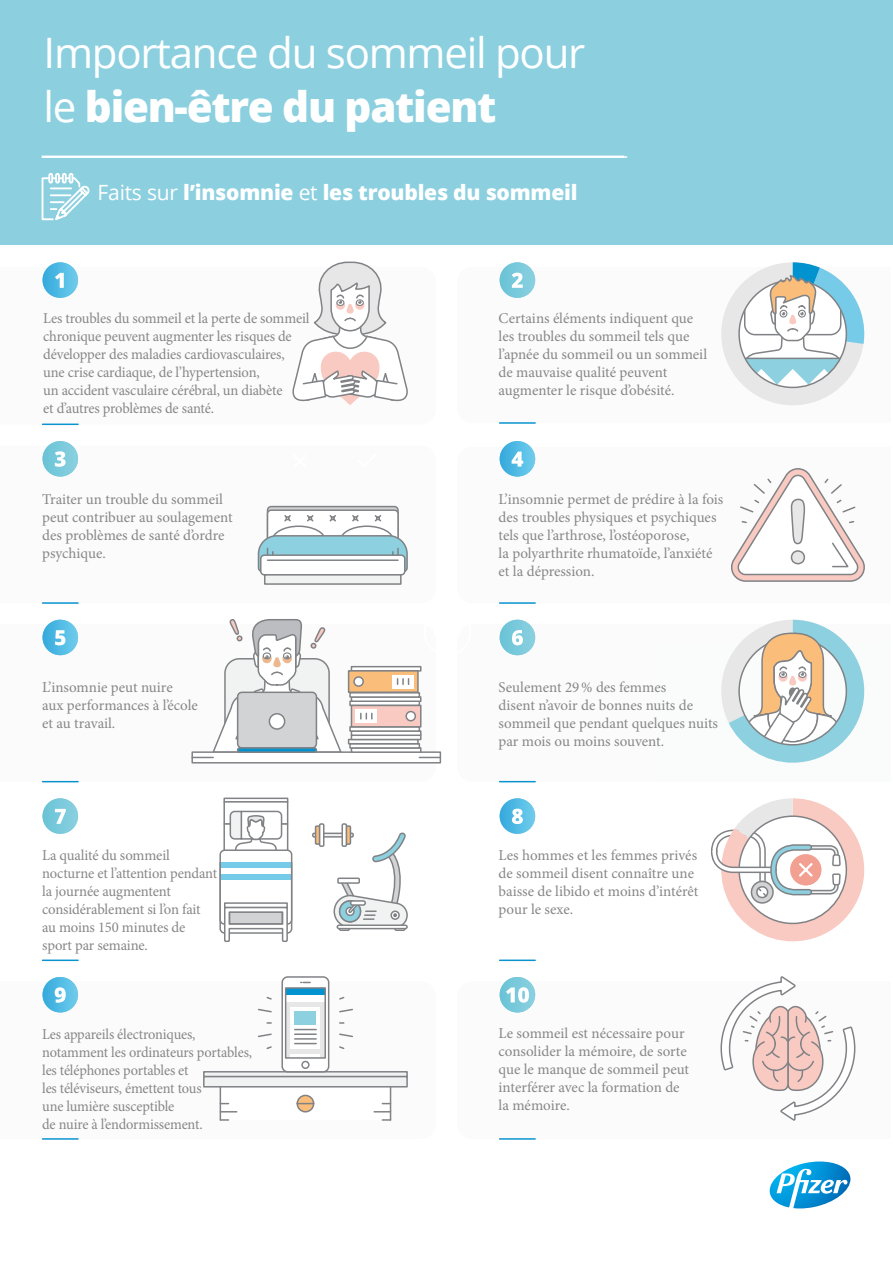
<style>
.page{position:relative;width:893px;height:1263px;background:#fff}
.page>*{position:absolute;margin:0;border:0;box-sizing:border-box;transform-origin:0 0}
.t1{font:42px/54px "Open Sans";letter-spacing:-.03em;color:#fff}
.t2{font:800 21px "Open Sans";letter-spacing:-.01em;color:#fff}
.t3{font:15px/18px "Minion Pro";letter-spacing:-.01em;color:#878787}
.t4{font:15px/18px "Minion Pro";letter-spacing:-.01em;color:#878787;scale:.96 1}
.s1{font-weight:800}
.s2{font-weight:400}
</style>
<div class="page">
<div style="left:0;top:0;width:893px;height:244px;background:#8cd0e0"></div>
<svg style="left:41px;top:173px;width:49px;height:48px"></svg>
<hr style="left:43px;top:156px;width:584px;height:2px;background:#fff">
<svg style="left:292px;top:261px;width:116px;height:144px"></svg>
<hr style="left:43px;top:423px;width:35px;height:2px;background:#0994d0">
<img style="left:43px;top:262px;width:35px;height:36px">
<svg style="left:55px;top:273px;width:9px;height:15px"></svg>
<img style="left:500px;top:262px;width:35px;height:36px">
<svg style="left:512px;top:273px;width:11px;height:15px"></svg>
<hr style="left:500px;top:422px;width:35px;height:2px;background:#0994d0">
<hr style="left:43px;top:602px;width:35px;height:2px;background:#0994d0">
<img style="left:43px;top:441px;width:35px;height:36px">
<svg style="left:55px;top:451px;width:11px;height:16px"></svg>
<div style="left:267px;top:506px;width:132px;height:45px;border:2px solid #808285;border-radius:4px"></div>
<div style="left:267px;top:509px;width:132px;height:45px;border:2px solid #808285;border-radius:4px"></div>
<svg style="left:272px;top:526px;width:53px;height:29px"></svg>
<div style="left:271px;top:525px;width:55px;height:31px;border:2px solid #808285;border-radius:50%"></div>
<svg style="left:340px;top:526px;width:53px;height:29px"></svg>
<div style="left:340px;top:525px;width:54px;height:31px;border:2px solid #808285;border-radius:50%"></div>
<div style="left:260px;top:554px;width:146px;height:22px;border:2px solid #808285;border-radius:4px"></div>
<div style="left:264px;top:574px;width:138px;height:11px;background:#f1f2f2;border:2px solid #808285"></div>
<svg style="left:257px;top:534px;width:151px;height:39px"></svg>
<svg style="left:307px;top:515px;width:7px;height:7px"></svg>
<svg style="left:284px;top:515px;width:7px;height:7px"></svg>
<svg style="left:329px;top:515px;width:7px;height:7px"></svg>
<svg style="left:352px;top:515px;width:7px;height:7px"></svg>
<svg style="left:374px;top:515px;width:8px;height:7px"></svg>
<hr style="left:43px;top:959px;width:35px;height:2px;background:#0994d0">
<img style="left:43px;top:798px;width:35px;height:36px">
<svg style="left:55px;top:809px;width:11px;height:15px"></svg>
<img style="left:500px;top:441px;width:35px;height:36px">
<svg style="left:512px;top:452px;width:11px;height:15px"></svg>
<hr style="left:500px;top:602px;width:35px;height:2px;background:#0994d0">
<svg style="left:731px;top:468px;width:134px;height:114px"></svg>
<img style="left:500px;top:798px;width:35px;height:36px">
<svg style="left:512px;top:809px;width:11px;height:15px"></svg>
<hr style="left:500px;top:959px;width:35px;height:2px;background:#0994d0">
<svg style="left:41px;top:634px;width:395px;height:148px"></svg>
<div style="left:657px;top:642px;width:234px;height:140px;background:#fafbfb"></div>
<hr style="left:43px;top:781px;width:35px;height:1px;background:#0994d0">
<img style="left:43px;top:620px;width:35px;height:35px">
<svg style="left:55px;top:630px;width:10px;height:15px"></svg>
<div style="left:191px;top:751px;width:250px;height:12px;background:#838588"></div>
<img style="left:500px;top:620px;width:35px;height:35px">
<svg style="left:512px;top:630px;width:11px;height:15px"></svg>
<hr style="left:43px;top:1138px;width:35px;height:2px;background:#0994d0">
<hr style="left:500px;top:781px;width:35px;height:1px;background:#0994d0">
<img style="left:43px;top:977px;width:35px;height:35px">
<svg style="left:55px;top:987px;width:11px;height:16px"></svg>
<img style="left:500px;top:977px;width:35px;height:35px">
<svg style="left:506px;top:987px;width:23px;height:16px"></svg>
<hr style="left:500px;top:1138px;width:35px;height:2px;background:#0994d0">
<svg style="left:223px;top:797px;width:65px;height:4px"></svg>
<div style="left:223px;top:801px;width:65px;height:24px;background:#fff;border:2px solid #808285"></div>
<div style="left:223px;top:823px;width:65px;height:31px;background:#fff;border:2px solid #808285"></div>
<svg style="left:229px;top:810px;width:54px;height:39px"></svg>
<div style="left:220px;top:850px;width:72px;height:74px;background:#fff;border-radius:4px"></div>
<div style="left:220px;top:862px;width:71px;height:6px;background:#76cbe9"></div>
<div style="left:220px;top:874px;width:71px;height:6px;background:#76cbe9"></div>
<div style="left:219px;top:849px;width:73px;height:76px;border:2px solid #808285;border-radius:4px"></div>
<svg style="left:224px;top:902px;width:64px;height:4px"></svg>
<svg style="left:223px;top:906px;width:66px;height:36px"></svg>
<div style="left:339px;top:926px;width:11px;height:5px;border:2px solid #808285;border-radius:2px"></div>
<div style="left:394px;top:926px;width:12px;height:5px;border:2px solid #808285;border-radius:2px"></div>
<svg style="left:312px;top:823px;width:96px;height:107px"></svg>
<div style="left:281px;top:976px;width:48px;height:96px;border:2px solid #808285;border-radius:5px"></div>
<div style="left:286px;top:988px;width:39px;height:70px;background:#e7e7e8"></div>
<div style="left:286px;top:988px;width:39px;height:8px;background:#0193d0"></div>
<div style="left:286px;top:996px;width:39px;height:6px;background:#fff"></div>
<div style="left:291px;top:1007px;width:29px;height:42px;background:#fff"></div>
<div style="left:285px;top:987px;width:41px;height:72px;border:2px solid #808285"></div>
<div style="left:295px;top:1011px;width:21px;height:13px;background:#8dd0df"></div>
<svg style="left:339px;top:1008px;width:14px;height:5px"></svg>
<svg style="left:339px;top:996px;width:6px;height:4px"></svg>
<svg style="left:257px;top:1008px;width:15px;height:5px"></svg>
<svg style="left:266px;top:996px;width:6px;height:4px"></svg>
<svg style="left:203px;top:1022px;width:205px;height:99px"></svg>
<svg style="left:720px;top:976px;width:136px;height:145px"></svg>
<svg style="left:721px;top:262px;width:143px;height:143px"></svg>
<svg style="left:711px;top:620px;width:154px;height:321px"></svg>
<svg style="left:770px;top:1161px;width:80px;height:47px"></svg>
<hr style="left:42px;top:156px;width:582px;height:2px;background:#fff">
<svg style="left:191px;top:619px;width:251px;height:143px"></svg>
<h1 class="t1" style="left:44px;top:25px;width:543px">Importance du sommeil pour le <span class="s1">bien-être du patient</span></h1>
<h2 class="t2" style="left:98px;top:176px;width:481px"><span class="s2">Faits sur</span> l’insomnie <span class="s2">et</span> les troubles du sommeil</h2>
<p class="t3" style="left:43px;top:309px;width:268px">Les troubles du sommeil et la perte de sommeil chronique peuvent augmenter les risques de développer des maladies cardiovasculaires, une crise cardiaque, de l’hypertension,<br>un accident vasculaire cérébral, un diabète<br>et d’autres problèmes de santé.</p>
<p class="t3" style="left:499px;top:309px;width:210px">Certains éléments indiquent que les troubles du sommeil tels que l’apnée du sommeil ou un sommeil de mauvaise qualité peuvent augmenter le risque d’obésité.</p>
<p class="t3" style="left:42px;top:490px;width:192px">Traiter un trouble du sommeil peut contribuer au soulagement des problèmes de santé d’ordre psychique.</p>
<p class="t3" style="left:499px;top:490px;width:226px">L’insomnie permet de prédire à la fois des troubles physiques et psychiques tels que l’arthrose, l’ostéoporose,<br>la polyarthrite rhumatoïde, l’anxiété et la dépression.</p>
<p class="t3" style="left:42px;top:678px;width:157px">L’insomnie peut nuire<br>aux performances à l’école et au travail.</p>
<p class="t3" style="left:499px;top:678px;width:221px">Seulement 29% des femmes<br>disent n’avoir de bonnes nuits de sommeil que pendant quelques nuits par mois ou moins souvent.</p>
<p class="t3" style="left:42px;top:846px;width:177px">La qualité du sommeil nocturne et l’attention pendant la journée augmentent considérablement si l’on fait au moins 150 minutes de sport par semaine.</p>
<p class="t3" style="left:499px;top:846px;width:201px">Les hommes et les femmes privés de sommeil disent connaître une baisse de libido et moins d’intérêt pour le sexe.</p>
<p class="t4" style="left:42px;top:1025px;width:220px">Les appareils électroniques, notamment les ordinateurs portables, les téléphones portables et<br>les téléviseurs, émettent tous<br>une lumière susceptible<br>de nuire à l’endormissement.</p>
<p class="t3" style="left:499px;top:1024px;width:192px">Le sommeil est nécessaire pour consolider la mémoire, de sorte que le manque de sommeil peut interférer avec la formation de la mémoire.</p>
</div>
